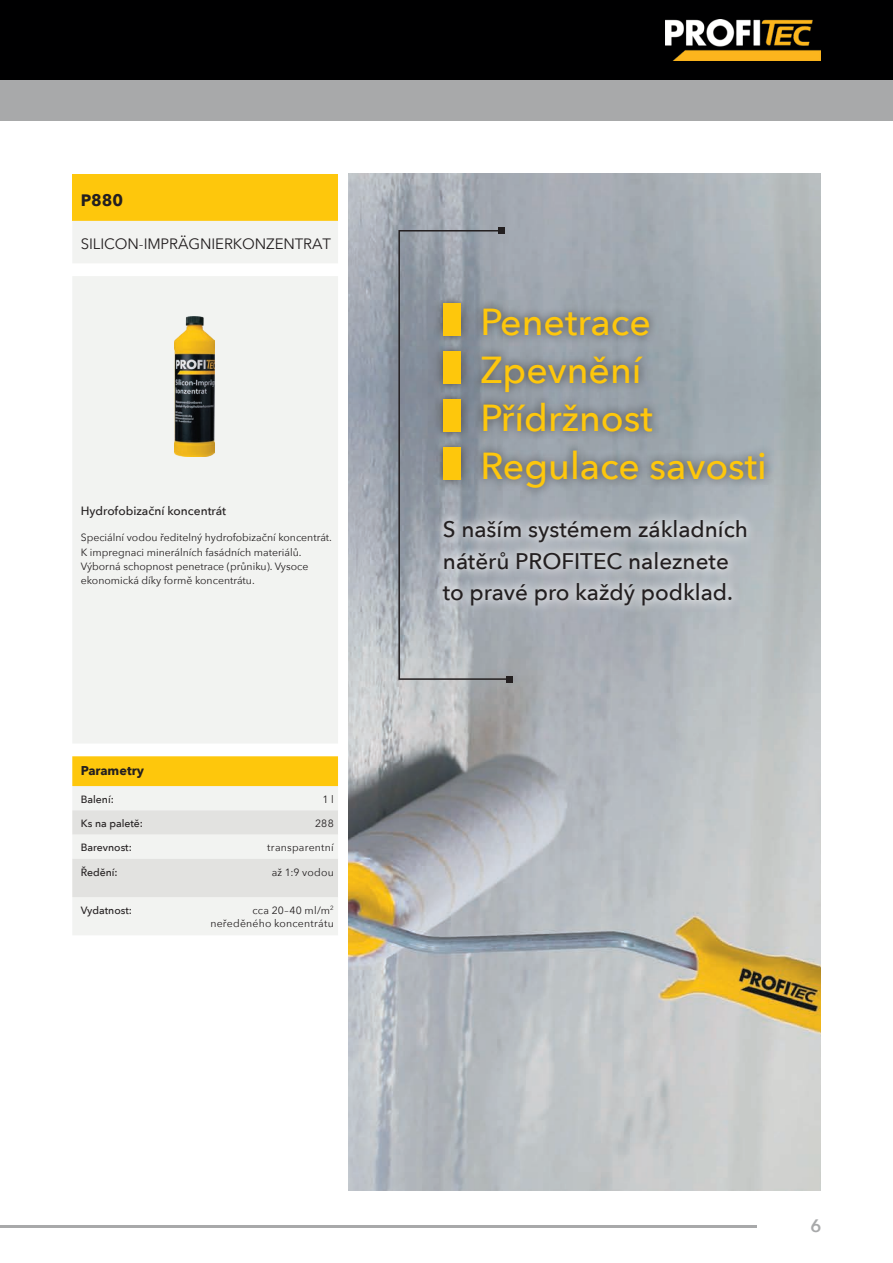
<style>
.page{position:relative;width:893px;height:1263px;background:#fff}
.page>*{position:absolute;margin:0;border:0;box-sizing:border-box;transform-origin:0 0}
.t1{font:500 37.5px/48px "Avenir Next";color:#fec70c}
.t2{font:500 22.5px/31.5px "Avenir Next";color:#231f20}
.t3{font:600 18px "Avenir Next";color:#a8a9aa}
.t4{font:700 16.5px "Avenir Next";color:#231f20}
.t5{font:15px "Avenir Next";letter-spacing:-.005em;color:#231f20}
.t6{font:700 12.75px "Avenir Next";color:#231f20}
.t7{font:500 12px "Avenir Next";color:#231f20}
.t8{font:10.5px/14.2px "Avenir Next";color:#231f20}
.t9{font:10.5px/13.5px "Avenir Next";letter-spacing:.02em;color:#231f20;text-align:right}
.t10{font:500 10.5px "Avenir Next";color:#231f20}
</style>
<div class="page">
<div style="left:0;top:0;width:893px;height:81px;background:#000001"></div>
<div style="left:0;top:81px;width:893px;height:40px;background:#a8a9aa"></div>
<hr style="left:0;top:1226px;width:757px;height:2px;background:#a8a9aa">
<img style="left:665px;top:20px;width:155px;height:40px">
<div style="left:72px;top:174px;width:266px;height:47px;background:#fec70c"></div>
<svg style="left:72px;top:221px;width:266px;height:714px;fill:#f2f3f1"></svg>
<div style="left:72px;top:276px;width:266px;height:534px;background:#f2f3f1"></div>
<div style="left:72px;top:756px;width:266px;height:30px;background:#fec70c"></div>
<svg style="left:72px;top:810px;width:266px;height:87px"></svg>
<img style="left:174px;top:317px;width:40px;height:139px">
<img style="left:349px;top:174px;width:472px;height:1016px">
<div style="left:433px;top:294px;width:341px;height:203px;background:#231f20;opacity:.75"></div>
<svg style="left:398px;top:229px;width:113px;height:452px;background:#969997"></svg>
<svg style="left:499px;top:228px;width:6px;height:6px"></svg>
<svg style="left:507px;top:676px;width:6px;height:6px"></svg>
<div style="left:432px;top:509px;width:326px;height:108px;background:#fff;opacity:.75"></div>
<h3 class="t4" style="left:81px;top:186px;width:44px">P880</h3>
<h3 class="t5" style="left:81px;top:231px;width:252px">SILICON-IMPRÄGNIERKONZENTRAT</h3>
<p class="t7" style="left:81px;top:501px;width:147px">Hydrofobizační koncentrát</p>
<p class="t8" style="left:81px;top:530px;width:253px">Speciální vodou ředitelný hydrofobizační koncentrát.<br>K impregnaci minerálních fasádních materiálů.<br>Výborná schopnost penetrace (průniku). Vysoce ekonomická díky formě koncentrátu.</p>
<p class="t6" style="left:81px;top:760px;width:65px">Parametry</p>
<p class="t10" style="left:81px;top:790px;width:35px">Balení:</p>
<p class="t8" style="left:322px;top:792px;width:13px">1 l</p>
<p class="t10" style="left:81px;top:814px;width:64px">Ks na paletě:</p>
<p class="t8" style="left:315px;top:816px;width:20px">288</p>
<p class="t10" style="left:81px;top:839px;width:53px">Barevnost:</p>
<p class="t9" style="left:267px;top:840px;width:68px">transparentní</p>
<p class="t10" style="left:81px;top:863px;width:39px">Ředění:</p>
<p class="t8" style="left:272px;top:864px;width:64px">až 1:9 vodou</p>
<p class="t10" style="left:81px;top:901px;width:53px">Vydatnost:</p>
<p class="t9" style="left:210px;top:903px;width:125px">cca 20–40 ml/m<sup>2 </sup>neředěného koncentrátu</p>
<h1 class="t1" style="left:480px;top:296px;width:288px">Penetrace<br>Zpevnění<br>Přídržnost<br>Regulace savosti</h1>
<h2 class="t2" style="left:443px;top:513px;width:307px">S naším systémem základních nátěrů PROFITEC naleznete to pravé pro každý podklad.</h2>
<h3 class="t3" style="left:811px;top:1210px;width:12px">6</h3>
</div>
